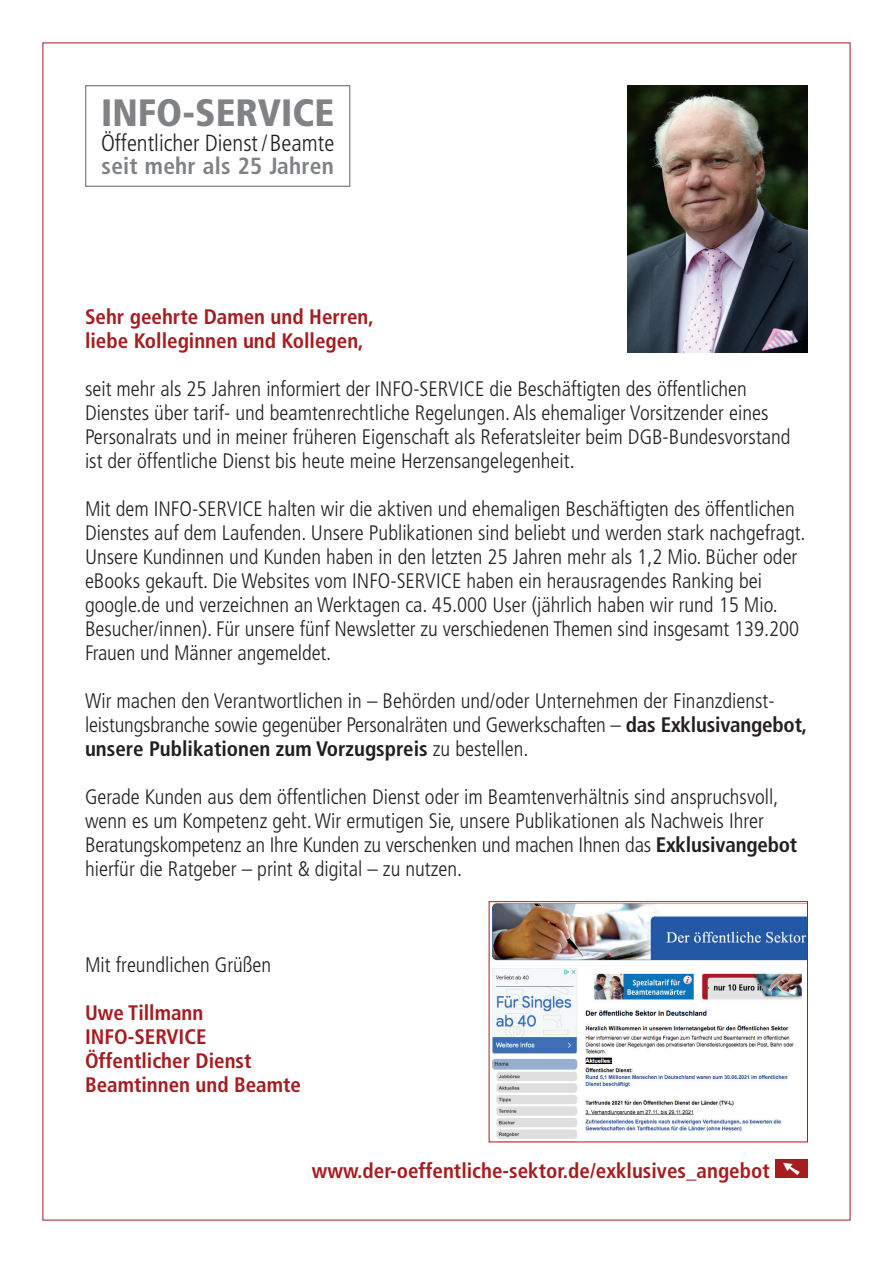
<style>
.page{position:relative;width:893px;height:1263px;background:#fff}
.page>*{position:absolute;margin:0;border:0;box-sizing:border-box;transform-origin:0 0}
.t1{font:900 condensed 38.1px "Frutiger";color:#808285}
.t2{font:300 condensed 23.4px "Frutiger";color:#231f20}
.t3{font:700 condensed 23.4px "Frutiger";letter-spacing:.01em;color:#808285}
.t4{font:300 condensed 21px/24px "Frutiger";color:#231f20}
.t5{font:700 condensed 21px/24px "Frutiger";color:#a61c1f}
.s1{font-weight:700}
</style>
<div class="page">
<div style="left:85px;top:85px;width:265px;height:102px;background:#fff;border:1px solid #808285"></div>
<img style="left:492px;top:903px;width:314px;height:236px">
<div style="left:489px;top:901px;width:319px;height:241px;border:1px solid #a61c1f"></div>
<div style="left:775px;top:1159px;width:33px;height:19px;background:#a61c1f"></div>
<img style="left:627px;top:85px;width:181px;height:268px">
<h1 class="t1" style="left:101px;top:90px;width:235px">INFO-SERVICE</h1>
<p class="t2" style="left:101px;top:130px;width:235px">Öffentlicher Dienst /Beamte</p>
<p class="t3" style="left:102px;top:152px;width:234px">seit mehr als 25 Jahren</p>
<p class="t5" style="left:85px;top:305px;width:290px">Sehr geehrte Damen und Herren, liebe Kolleginnen und Kollegen,</p>
<p class="t4" style="left:85px;top:377px;width:707px">seit mehr als 25 Jahren informiert der INFO-SERVICE die Beschäftigten des öffentlichen Dienstes über tarif- und beamtenrechtliche Regelungen. Als ehemaliger Vorsitzender eines Personalrats und in meiner früheren Eigenschaft als Referatsleiter beim DGB-Bundesvorstand ist der öffentliche Dienst bis heute meine Herzensangelegenheit.</p>
<p class="t4" style="left:85px;top:497px;width:722px">Mit dem INFO-SERVICE halten wir die aktiven und ehemaligen Beschäftigten des öffentlichen Dienstes auf dem Laufenden. Unsere Publikationen sind beliebt und werden stark nachgefragt.<br>Unsere Kundinnen und Kunden haben in den letzten 25 Jahren mehr als 1,2 Mio. Bücher oder eBooks gekauft. Die Websites vom INFO-SERVICE haben ein herausragendes Ranking bei google.de und verzeichnen an Werktagen ca. 45.000 User (jährlich haben wir rund 15 Mio.<br>Besucher/innen). Für unsere fünf Newsletter zu verschiedenen Themen sind insgesamt 139.200<br>Frauen und Männer angemeldet.</p>
<p class="t4" style="left:85px;top:689px;width:724px">Wir machen den Verantwortlichen in – Behörden und/oder Unternehmen der Finanzdienst&shy;leistungsbranche sowie gegenüber Personalräten und Gewerkschaften – <span class="s1">das Exklusivangebot, unsere Publikationen zum Vorzugspreis</span> zu bestellen.</p>
<p class="t4" style="left:85px;top:785px;width:714px">Gerade Kunden aus dem öffentlichen Dienst oder im Beamtenverhältnis sind anspruchsvoll, wenn es um Kompetenz geht. Wir ermutigen Sie, unsere Publikationen als Nachweis Ihrer Beratungskompetenz an Ihre Kunden zu verschenken und machen Ihnen das <span class="s1">Exklusivangebot </span>hierfür die Ratgeber – print &amp; digital – zu nutzen.</p>
<p class="t4" style="left:85px;top:953px;width:188px">Mit freundlichen Grüßen</p>
<p class="t5" style="left:85px;top:1001px;width:217px">Uwe Tillmann<br>INFO-SERVICE<br>Öffentlicher Dienst<br>Beamtinnen und Beamte</p>
<p class="t5" style="left:312px;top:1159px;width:459px">www.der-oeffentliche-sektor.de/exklusives_angebot</p>
</div>
